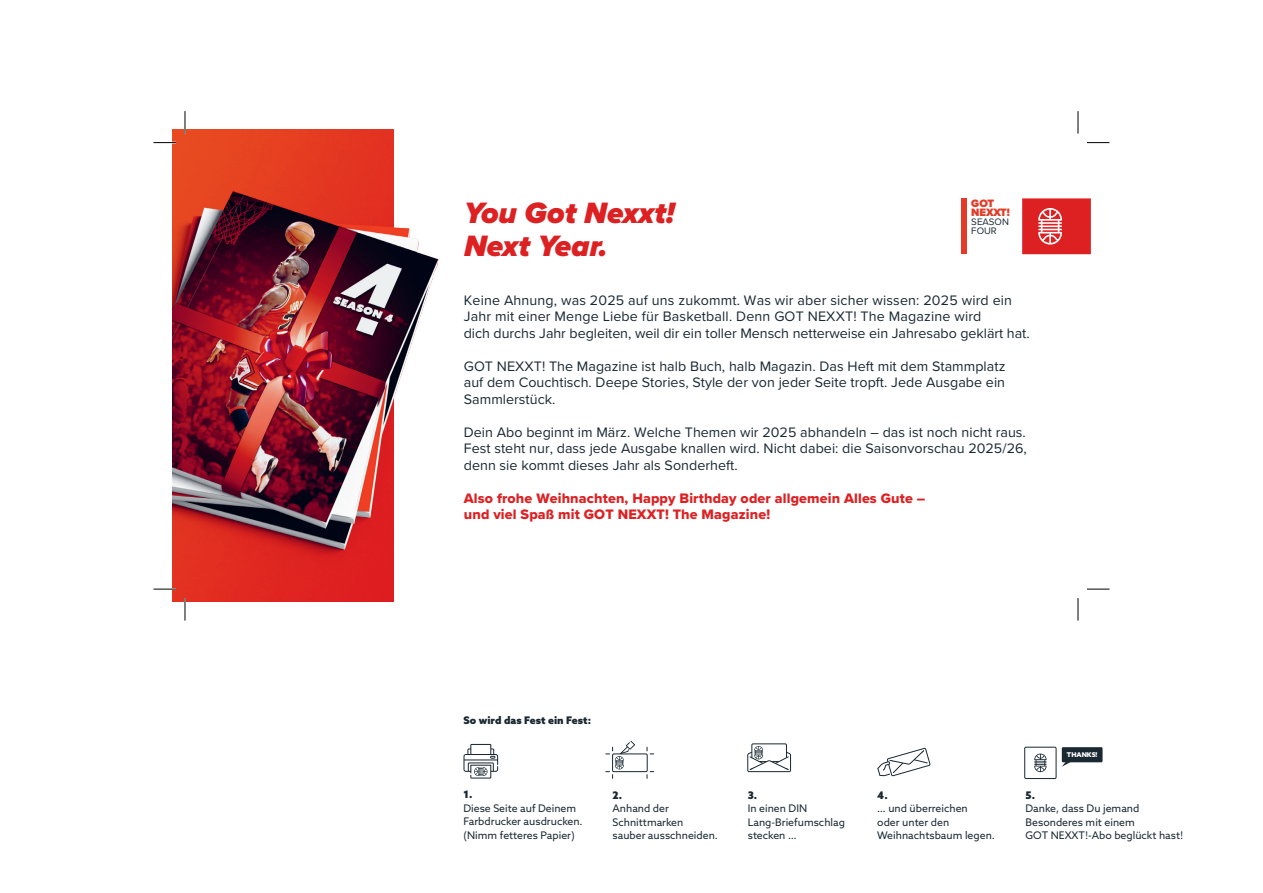
<style>
.page{position:relative;width:1263px;height:893px;background:#fff}
.page>*{position:absolute;margin:0;border:0;box-sizing:border-box;transform-origin:0 0}
.t1{font:italic 900 30.6px/33.6px "Proxima Nova";color:#dd2123}
.t2{font:14.25px/16.5px "Proxima Nova";letter-spacing:.005em;color:#192831;text-align:justify}
.t3{font:14.25px/16.5px "Proxima Nova Extrabld";letter-spacing:.01em;color:#dd2123}
.t4{font:900 11.1px/9px "Proxima Nova";letter-spacing:-.02em;color:#e33b27}
.t5{font:10.5px/13.5px "Azo Sans";color:#192831}
.t6{font:900 10.5px "Azo Sans";color:#192831}
.t7{font:9.75px/9px "Proxima Nova";color:#192831}
.t8{font:900 6.6px "Azo Sans";color:#fff}
</style>
<div class="page">
<img style="left:172px;top:129px;width:267px;height:473px">
<img style="left:172px;top:130px;width:221px;height:472px">
<div style="left:961px;top:198px;width:5px;height:56px;background:#e33b27"></div>
<svg style="left:1022px;top:198px;width:69px;height:56px;background:#e03a3c"></svg>
<hr style="left:153px;top:142px;width:23px;height:2px;background:#fff">
<hr style="left:153px;top:588px;width:23px;height:2px;background:#fff">
<hr style="left:184px;top:111px;width:2px;height:23px;background:#fff">
<hr style="left:184px;top:598px;width:2px;height:23px;background:#fff">
<svg style="left:153px;top:142px;width:23px;height:1px"></svg>
<svg style="left:1087px;top:142px;width:22px;height:1px"></svg>
<svg style="left:153px;top:589px;width:23px;height:1px"></svg>
<svg style="left:1087px;top:589px;width:22px;height:1px"></svg>
<svg style="left:185px;top:111px;width:1px;height:23px"></svg>
<svg style="left:185px;top:598px;width:1px;height:23px"></svg>
<svg style="left:1078px;top:111px;width:1px;height:23px"></svg>
<svg style="left:1078px;top:598px;width:1px;height:23px"></svg>
<svg style="left:463px;top:744px;width:35px;height:35px"></svg>
<div style="left:612px;top:753px;width:36px;height:19px;border:1px solid #192831"></div>
<div style="left:1024px;top:747px;width:32px;height:32px;border:1px solid #192831"></div>
<div style="left:1062px;top:747px;width:40px;height:15px;background:#192831"></div>
<div style="left:751px;top:743px;width:36px;height:19px;border:1px solid #192831"></div>
<svg style="left:646px;top:771px;width:8px;height:7px"></svg>
<svg style="left:646px;top:747px;width:8px;height:7px"></svg>
<svg style="left:606px;top:741px;width:29px;height:37px"></svg>
<svg style="left:747px;top:744px;width:44px;height:29px"></svg>
<svg style="left:877px;top:747px;width:53px;height:30px"></svg>
<svg style="left:1034px;top:754px;width:12px;height:18px"></svg>
<svg style="left:1062px;top:762px;width:9px;height:5px"></svg>
<h1 class="t1" style="left:464px;top:195px;width:212px">You Got Nexxt!<br>Next Year.</h1>
<p class="t4" style="left:971px;top:199px;width:40px">GOT<br>NEXXT!</p>
<p class="t7" style="left:971px;top:217px;width:39px">SEASON<br>FOUR</p>
<p class="t2" style="left:464px;top:291px;width:567px;text-align:left">Keine Ahnung, was 2025 auf uns zukommt. Was wir aber sicher wissen: 2025 wird ein<br>Jahr mit einer Menge Liebe für Basketball. Denn GOT NEXXT! The Magazine wird<br>dich durchs Jahr begleiten, weil dir ein toller Mensch netterweise ein Jahresabo geklärt hat.</p>
<p class="t2" style="left:464px;top:357px;width:543px">GOT NEXXT! The Magazine ist halb Buch, halb Magazin. Das Heft mit dem Stammplatz auf dem Couchtisch. Deepe Stories, Style der von jeder Seite tropft. Jede Ausgabe ein Sammlerstück.</p>
<p class="t2" style="left:464px;top:423px;width:564px">Dein Abo beginnt im März. Welche Themen wir 2025 abhandeln – das ist noch nicht raus.<br>Fest steht nur, dass jede Ausgabe knallen wird. Nicht dabei: die Saisonvorschau 2025/26, denn sie kommt dieses Jahr als Sonderheft.</p>
<p class="t3" style="left:464px;top:490px;width:463px">Also frohe Weihnachten, Happy Birthday oder allgemein Alles Gute – und viel Spaß mit GOT NEXXT! The Magazine!</p>
<p class="t6" style="left:463px;top:713px;width:129px">So wird das Fest ein Fest:</p>
<p class="t6" style="left:463px;top:788px;width:10px">1.</p>
<p class="t5" style="left:463px;top:801px;width:121px">Diese Seite auf Deinem<br>Farbdrucker ausdrucken. (Nimm fetteres Papier)</p>
<p class="t6" style="left:612px;top:788px;width:11px">2.</p>
<p class="t5" style="left:612px;top:801px;width:107px">Anhand der<br>Schnittmarken sauber ausschneiden.</p>
<p class="t6" style="left:748px;top:788px;width:11px">3.</p>
<p class="t5" style="left:748px;top:801px;width:99px">In einen DIN<br>Lang-Briefumschlag stecken …</p>
<p class="t6" style="left:877px;top:788px;width:12px">4.</p>
<p class="t5" style="left:877px;top:801px;width:119px">… und überreichen<br>oder unter den<br>Weihnachtsbaum legen.</p>
<p class="t8" style="left:1067px;top:750px;width:32px">THANKS!</p>
<p class="t6" style="left:1025px;top:788px;width:11px">5.</p>
<p class="t5" style="left:1025px;top:801px;width:159px">Danke, dass Du jemand<br>Besonderes mit einem<br>GOT NEXXT!-Abo beglückt hast!</p>
</div>
